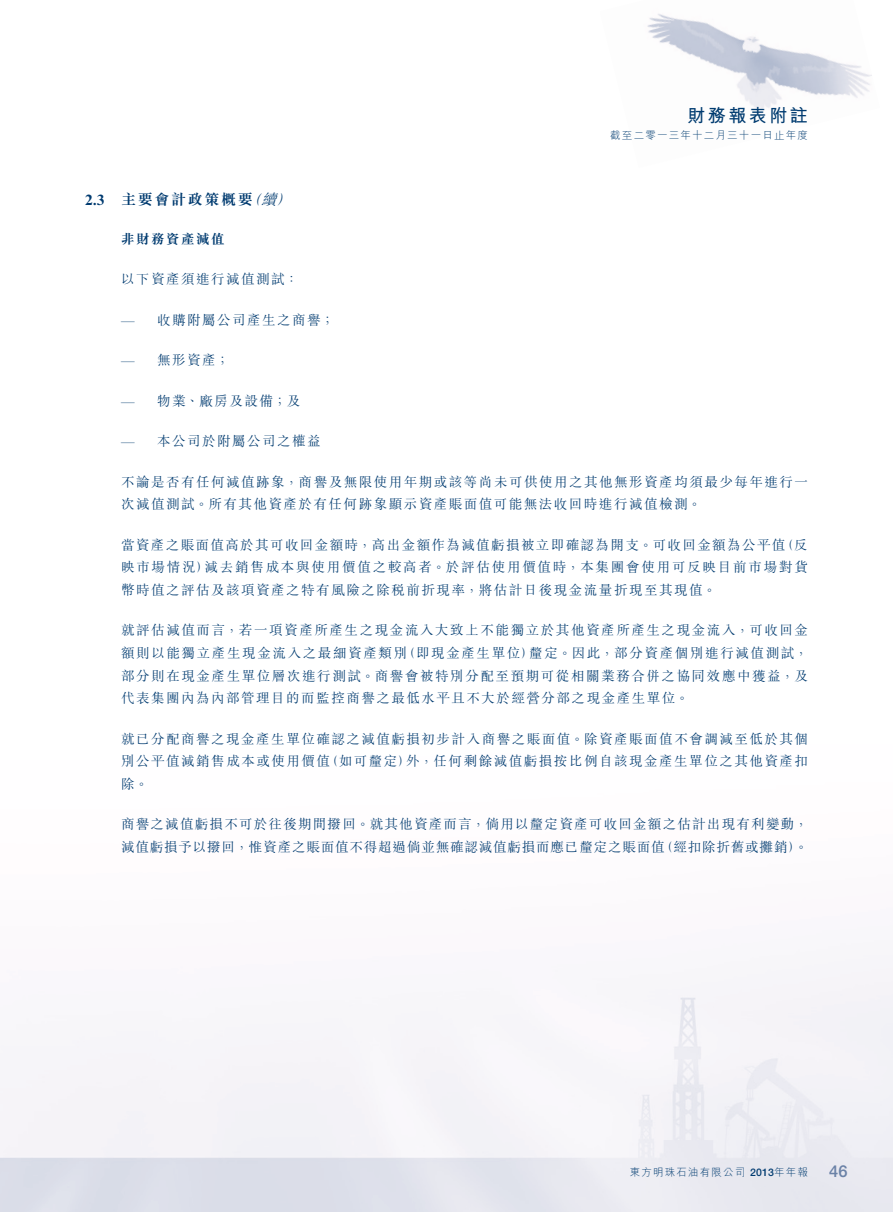
<style>
.page{position:relative;width:893px;height:1212px;background:#fff}
.page>*{position:absolute;margin:0;border:0;box-sizing:border-box;transform-origin:0 0}
.t1{font:700 18px "M Hei HK";letter-spacing:.14em;color:#003b70}
.t2{font:500 16.5px "Helvetica Neue LT Std";color:#6b82a7}
._03_H1{font:700 15px "M Sung HK";letter-spacing:.11em;color:#003b70}
._03_H1-2{font:italic 300 15px "M Sung HK";color:#003b70}
._03_H1-3{font:700 15px "Times New Roman MT Std";color:#003b70}
._12___P2{font:300 13.5px/22.5px "M Sung HK";letter-spacing:.115em;color:#003b70}
._12___P2-2{font:300 13.5px/22.5px "M Sung HK";letter-spacing:.095em;color:#003b70;text-align:right}
._08____IN2{font:300 13.5px "M Sung HK";letter-spacing:.11em;color:#003b70}
._12___P2-3{font:300 13.5px "M Sung HK";letter-spacing:.065em;color:#003b70}
._04___H2{font:700 13.5px "M Sung HK";letter-spacing:.11em;color:#003b70}
._08____IN2-2{font:13.5px "Times New Roman MT Std";color:#003b70}
.t3{font:300 10.5px "M Hei HK";letter-spacing:.115em;color:#003b70}
.s1{font-family:"Helvetica Neue LT Std";font-weight:500}
</style>
<div class="page">
<img style="left:647px;top:14px;width:225px;height:96px">
<h1 class="t1" style="left:687px;top:102px;width:122px">財務報表附註</h1>
<p class="t3" style="left:610px;top:128px;width:199px">截至二零一三年十二月三十一日止年度</p>
<p class="_03_H1-3" style="left:85px;top:190px;width:21px">2.3</p>
<p class="_03_H1-2" style="left:261px;top:189px;width:22px">續</p>
<p class="_03_H1" style="left:121px;top:189px;width:133px">主要會計政策概要</p>
<p class="_03_H1-2" style="left:246px;top:189px;width:22px">（</p>
<p class="_03_H1-2" style="left:276px;top:189px;width:22px">(</p>
<p class="_04___H2" style="left:121px;top:230px;width:105px">非財務資產減值</p>
<p class="_12___P2" style="left:121px;top:268px;width:179px">以下資產須進行減值測試：</p>
<p class="_08____IN2" style="left:157px;top:310px;width:179px">收購附屬公司產生之商譽;</p>
<p class="_08____IN2-2" style="left:121px;top:313px;width:15px">—</p>
<p class="_08____IN2-2" style="left:121px;top:353px;width:15px">—</p>
<p class="_08____IN2-2" style="left:121px;top:394px;width:15px">—</p>
<p class="_08____IN2" style="left:157px;top:351px;width:74px">無形資產;</p>
<p class="_08____IN2" style="left:157px;top:391px;width:145px">物業、廠房及設備；及</p>
<p class="_08____IN2" style="left:157px;top:432px;width:165px">本公司於附屬公司之權益</p>
<p class="_08____IN2-2" style="left:121px;top:434px;width:15px">—</p>
<p class="_12___P2" style="left:121px;top:470px;width:688px">不論是否有任何減值跡象，商譽及無限使用年期或該等尚未可供使用之其他無形資產均須最少每年進行一次減值測試。所有其他資產於有任何跡象顯示資產賬面值可能無法收回時進行減值檢測。</p>
<p class="_12___P2" style="left:780px;top:533px;width:29px">（反</p>
<p class="_12___P2" style="left:205px;top:533px;width:605px;text-indent:-83px">當資產之賬面值高於其可收回金額時，高出金額作為減值虧損被立即確認為開支。可收回金額為公平值<br>減去銷售成本與使用價值之較高者。於評估使用價值時，本集團會使用可反映目前市場對貨</p>
<p class="_12___P2" style="left:121px;top:556px;width:597px">映市場情況）<br>幣時值之評估及該項資產之特有風險之除稅前折現率，將估計日後現金流量折現至其現值。</p>
<p class="_12___P2" style="left:121px;top:619px;width:689px;text-align:right">就評估減值而言，若一項資產所產生之現金流入大致上不能獨立於其他資產所產生之現金流入，可收回金釐定。因此，部分資產個別進行減值測試，</p>
<p class="_12___P2" style="left:121px;top:641px;width:689px">額則以能獨立產生現金流入之最細資產類別<br>部分則在現金產生單位層次進行測試。商譽會被特別分配至預期可從相關業務合併之協同效應中獲益，及代表集團內為內部管理目的而監控商譽之最低水平且不大於經營分部之現金產生單位。</p>
<p class="_12___P2" style="left:121px;top:727px;width:688px;text-align:right">就已分配商譽之現金產生單位確認之減值虧損初步計入商譽之賬面值。除資產賬面值不會調減至低於其個外，任何剩餘減值虧損按比例自該現金產生單位之其他資產扣</p>
<p class="_12___P2" style="left:402px;top:641px;width:133px">（即現金產生單位）</p>
<p class="_12___P2" style="left:121px;top:749px;width:211px">別公平值減銷售成本或使用價值除。</p>
<p class="_12___P2-2" style="left:121px;top:812px;width:688px">商譽之減值虧損不可於往後期間撥回。就其他資產而言，倘用以釐定資產可收回金額之估計出現有利變動，（經扣除折舊或攤銷。(</p>
<p class="_12___P2" style="left:325px;top:749px;width:87px">（如可釐定）</p>
<p class="_12___P2-3" style="left:121px;top:837px;width:545px">減值虧損予以撥回，惟資產之賬面值不得超過倘並無確認減值虧損而應已釐定之賬面值</p>
<p class="t3" style="left:630px;top:1165px;width:180px">東方明珠石油有限公司 <span class="s1">2013</span>年年報</p>
<p class="t2" style="left:829px;top:1161px;width:20px">46</p>
</div>
